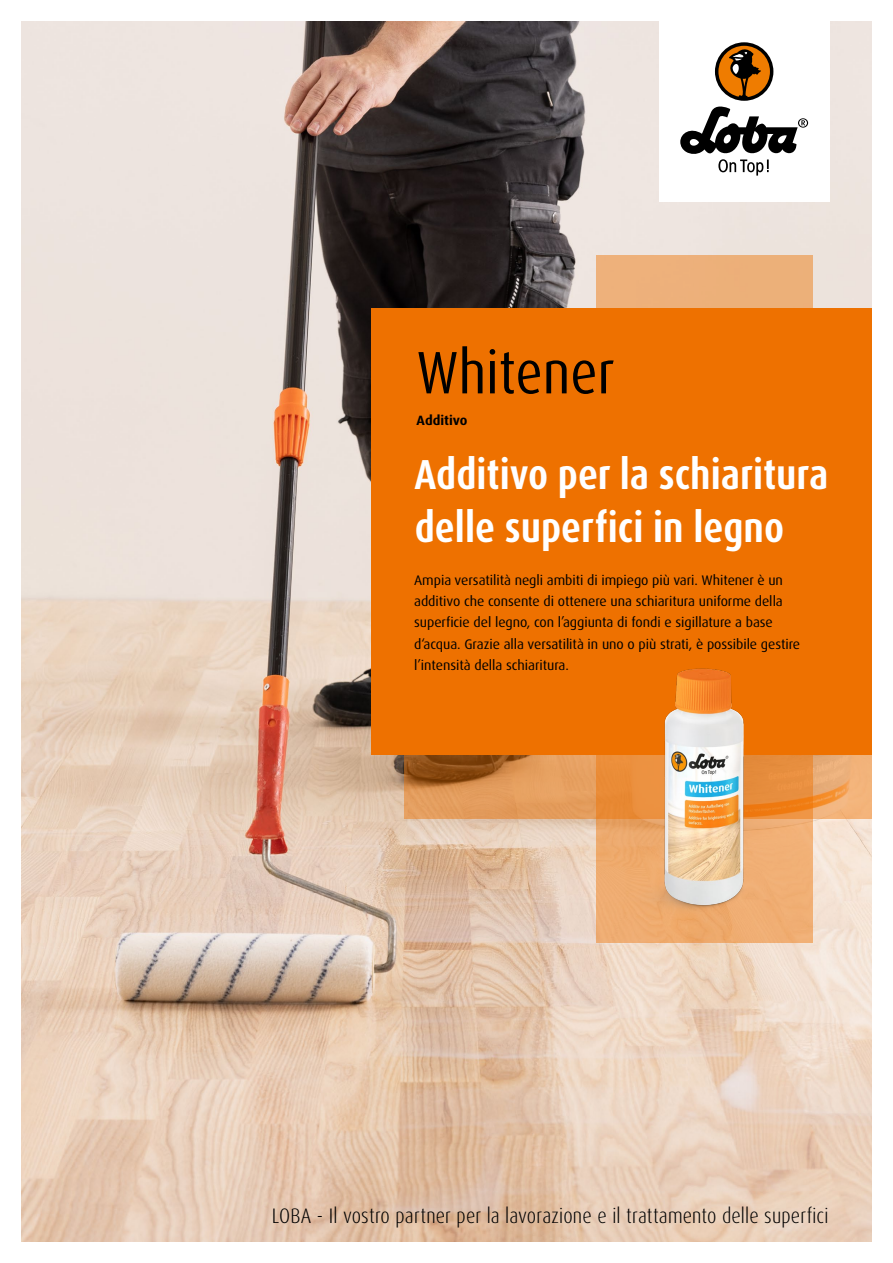
<style>
.page{position:relative;width:893px;height:1263px;background:#fff}
.page>*{position:absolute;margin:0;border:0;box-sizing:border-box;transform-origin:0 0}
.t1{font:condensed 60px "Dax Pro";color:#000}
.t2{font:700 condensed 42px/53.1px "Dax Pro";color:#fff}
.t3{font:300 condensed 21px "Dax Pro";letter-spacing:.01em;color:#000}
.t4{font:13.8px/21.3px "Dax Pro";letter-spacing:-.005em;color:#000}
.t5{font:700 13.5px "Dax Pro";color:#000}
</style>
<div class="page">
<img style="left:21px;top:21px;width:851px;height:1221px">
<div style="left:372px;top:308px;width:500px;height:447px;background:#ee7100"></div>
<svg style="left:596px;top:255px;width:216px;height:688px"></svg>
<svg style="left:404px;top:610px;width:408px;height:209px"></svg>
<img style="left:526px;top:649px;width:346px;height:273px">
<div style="left:659px;top:0;width:170px;height:202px;background:#fff"></div>
<svg style="left:680px;top:106px;width:128px;height:70px"></svg>
<div style="left:715px;top:42px;width:58px;height:59px;background:#000;border-radius:50%"></div>
<svg style="left:718px;top:45px;width:52px;height:52px"></svg>
<h1 class="t1" style="left:416px;top:334px;width:200px">Whitener</h1>
<p class="t5" style="left:417px;top:412px;width:52px">Additivo</p>
<h2 class="t2" style="left:414px;top:448px;width:415px">Additivo per la schiaritura delle superfici in legno</h2>
<p class="t4" style="left:414px;top:569px;width:387px">Ampia versatilità negli ambiti di impiego più vari. Whitener è un additivo che consente di ottenere una schiaritura uniforme della superficie del legno, con l’aggiunta di fondi e sigillature a base d‘acqua. Grazie alla versatilità in uno o più strati, è possibile gestire l’intensità della schiaritura.</p>
<h3 class="t3" style="left:272px;top:1202px;width:558px">LOBA - Il vostro partner per la lavorazione e il trattamento delle superfici</h3>
</div>
